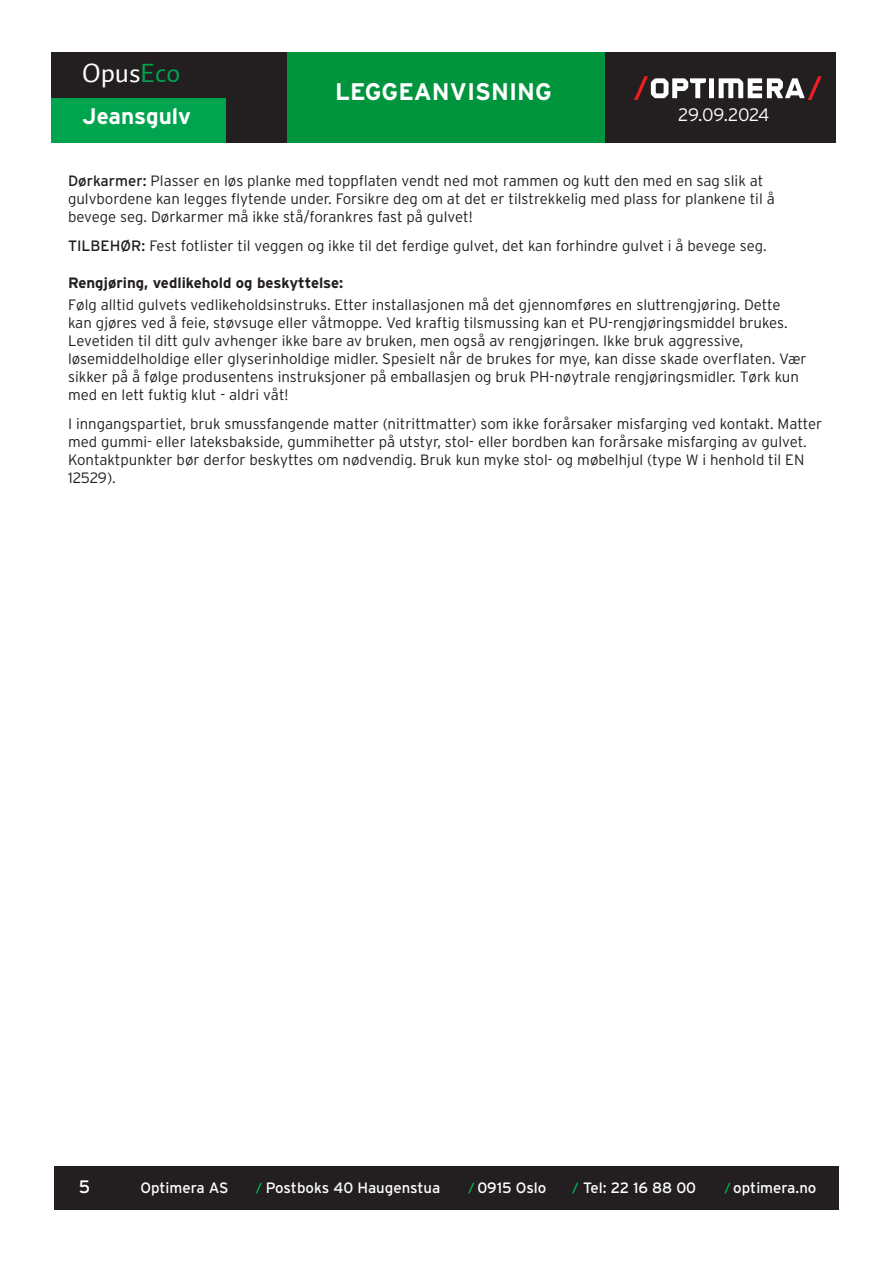
<style>
.page{position:relative;width:893px;height:1263px;background:#fff}
.page>*{position:absolute;margin:0;border:0;box-sizing:border-box;transform-origin:0 0}
.t1{font:27px "Auto 1";color:#fff}
.t2{font:700 24px "Interstate";color:#fff}
.t3{font:700 22.5px "Interstate";color:#fff}
.t4{font:300 18px "Interstate";letter-spacing:-.02em;color:#fff}
.t5{font:18px "Interstate";color:#fff}
.t6{font:300 15px/18px "Interstate";color:#231f20}
.t7{font:15px "Interstate";color:#fff}
.t8{font:700 15px "Interstate";color:#231f20}
.s1{color:#00a34e}
.s2{font-weight:400}
</style>
<div class="page">
<div style="left:51px;top:97px;width:392px;height:45px;background:#00a34e"></div>
<div style="left:51px;top:52px;width:785px;height:46px;background:#231f20"></div>
<div style="left:443px;top:58px;width:393px;height:84px;background:#231f20"></div>
<div style="left:287px;top:52px;width:317px;height:90px;background:#00943d"></div>
<div style="left:227px;top:52px;width:60px;height:90px;background:#231f20"></div>
<div style="left:54px;top:1166px;width:785px;height:44px;background:#231f20"></div>
<svg style="left:256px;top:1183px;width:6px;height:10px"></svg>
<svg style="left:468px;top:1183px;width:6px;height:10px"></svg>
<svg style="left:724px;top:1183px;width:7px;height:10px"></svg>
<div style="left:709px;top:78px;width:5px;height:20px;background:#fff"></div>
<svg style="left:719px;top:76px;width:103px;height:24px"></svg>
<svg style="left:634px;top:76px;width:72px;height:24px"></svg>
<svg style="left:572px;top:1183px;width:6px;height:10px"></svg>
<h1 class="t1" style="left:82px;top:56px;width:100px">Opus<span class="s1">Eco</span></h1>
<h3 class="t3" style="left:82px;top:102px;width:111px">Jeansgulv</h3>
<h2 class="t2" style="left:335px;top:77px;width:218px">LEGGEANVISNING</h2>
<p class="t4" style="left:678px;top:104px;width:93px">29.09.2024</p>
<p class="t6" style="left:68px;top:172px;width:708px"><span class="s2">Dørkarmer:</span> Plasser en løs planke med toppflaten vendt ned mot rammen og kutt den med en sag slik at gulvbordene kan legges flytende under. Forsikre deg om at det er tilstrekkelig med plass for plankene til å bevege seg. Dørkarmer må ikke stå/forankres fast på gulvet!</p>
<p class="t6" style="left:68px;top:237px;width:700px"><span class="s2">TILBEHØR:</span> Fest fotlister til veggen og ikke til det ferdige gulvet, det kan forhindre gulvet i å bevege seg.</p>
<p class="t8" style="left:68px;top:274px;width:277px">Rengjøring, vedlikehold og beskyttelse:</p>
<p class="t6" style="left:68px;top:296px;width:740px">Følg alltid gulvets vedlikeholdsinstruks. Etter installasjonen må det gjennomføres en sluttrengjøring. Dette kan gjøres ved å feie, støvsuge eller våtmoppe. Ved kraftig tilsmussing kan et PU-rengjøringsmiddel brukes.<br>Levetiden til ditt gulv avhenger ikke bare av bruken, men også av rengjøringen. Ikke bruk aggressive, løsemiddelholdige eller glyserinholdige midler. Spesielt når de brukes for mye, kan disse skade overflaten. Vær sikker på å følge produsentens instruksjoner på emballasjen og bruk PH-nøytrale rengjøringsmidler. Tørk kun med en lett fuktig klut - aldri våt!</p>
<p class="t6" style="left:68px;top:415px;width:756px">I inngangspartiet, bruk smussfangende matter (nitrittmatter) som ikke forårsaker misfarging ved kontakt. Matter med gummi- eller lateksbakside, gummihetter på utstyr, stol- eller bordben kan forårsake misfarging av gulvet.<br>Kontaktpunkter bør derfor beskyttes om nødvendig. Bruk kun myke stol- og møbelhjul (type W i henhold til EN 12529).</p>
<p class="t5" style="left:79px;top:1176px;width:13px">5</p>
<p class="t7" style="left:140px;top:1178px;width:90px">Optimera AS</p>
<p class="t7" style="left:266px;top:1178px;width:176px">Postboks 40 Haugenstua</p>
<p class="t7" style="left:477px;top:1178px;width:71px">0915 Oslo</p>
<p class="t7" style="left:583px;top:1178px;width:114px">Tel: 22 16 88 00</p>
<p class="t7" style="left:733px;top:1178px;width:85px">optimera.no</p>
</div>
